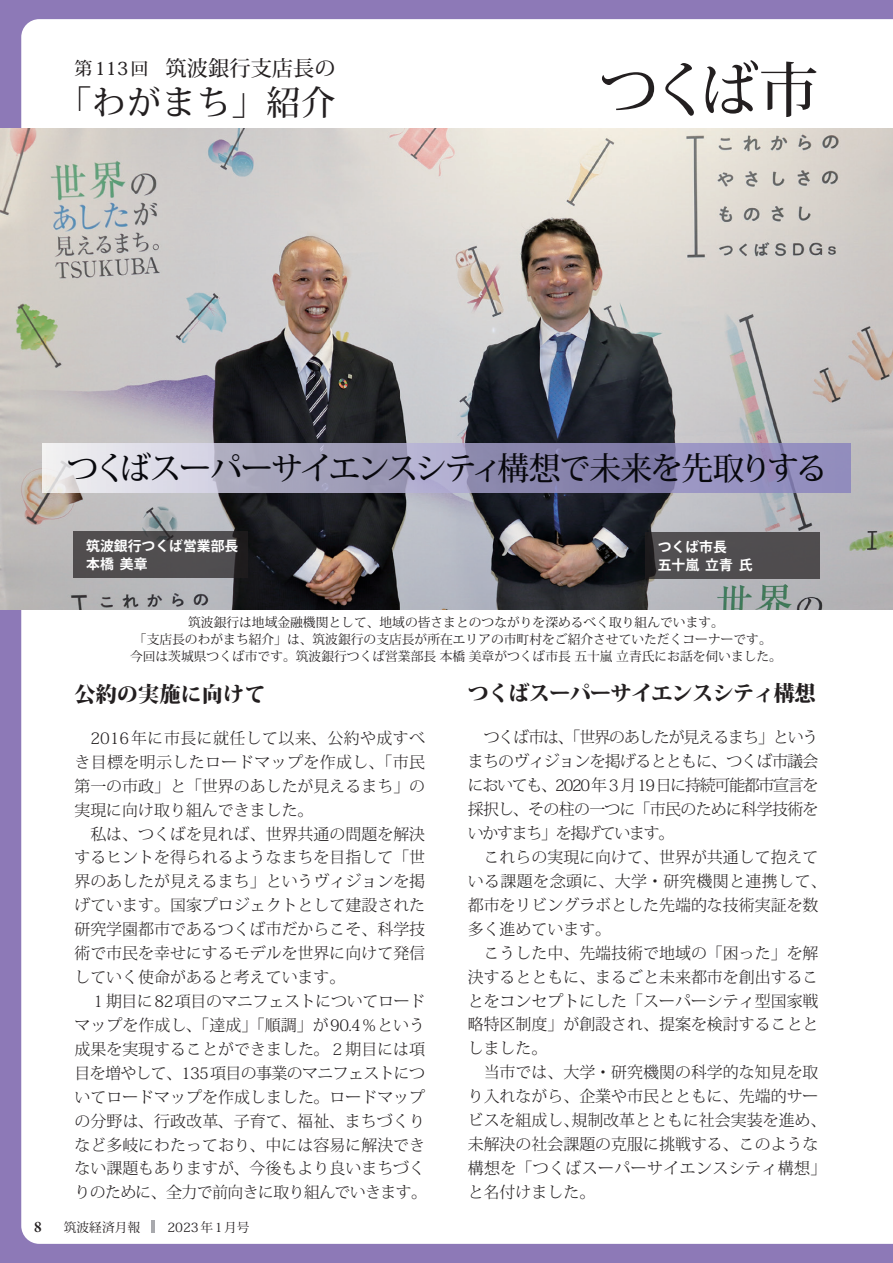
<style>
.page{position:relative;width:893px;height:1263px;background:#8d79b7}
.page>*{position:absolute;margin:0;border:0;box-sizing:border-box;transform-origin:0 0}
.t1{font:500 59.55px "Koz Min Pr 6 N";color:#231f20}
.t2{font:500 34.05px "Koz Min Pr 6 N";letter-spacing:.025em;color:#231f20}
.t3{font:500 31.95px "Koz Min Pr 6 N";letter-spacing:-.07em;color:#08080d}
.t4{font:800 21.3px "Koz Min Pr 6 N";letter-spacing:-.04em;color:#231f20}
.t5{font:500 21.3px "Koz Min Pr 6 N";color:#231f20}
.t6{font:800 21.3px "Koz Min Pr 6 N";color:#231f20}
.t7{font:300 15.9px/23.9px "Koz Min Pr 6 N";color:#231f20;text-align:justify}
.t8{font:600 15.9px "Garamond Premr Pro";color:#231f20}
.t9{font:700 13.8px/18.1px "Koz Go Pr 6 N";color:#fff}
.t10{font:12.75px/17px "Koz Min Pr 6 N";color:#231f20;text-align:center}
.s1{font-size:18px}
</style>
<div class="page">
<div style="left:21px;top:19px;width:872px;height:1225px;background:#fff"></div>
<img style="left:0;top:129px;width:893px;height:481px">
<div style="left:645px;top:532px;width:174px;height:47px;background:#504d4f"></div>
<svg style="left:74px;top:531px;width:174px;height:47px;background:#4c494b"></svg>
<svg style="left:43px;top:443px;width:807px;height:50px"></svg>
<hr style="left:151px;top:1220px;width:4px;height:13px;background:#a8a9ad">
<h3 class="t5" style="left:74px;top:56px;width:263px"><span class="s1">第 113回</span> 筑波銀行支店長の</h3>
<h2 class="t2" style="left:57px;top:83px;width:280px">「わがまち」紹介</h2>
<h1 class="t1" style="left:599px;top:57px;width:221px">つくば市</h1>
<h3 class="t3" style="left:67px;top:450px;width:762px">つくばスーパーサイエンスシティ構想で未来を先取りする</h3>
<p class="t9" style="left:86px;top:537px;width:154px">筑波銀行つくば営業部長本橋 美章</p>
<p class="t9" style="left:658px;top:538px;width:96px">つくば市長<br>五十嵐 立青 氏</p>
<p class="t10" style="left:130px;top:614px;width:653px">筑波銀行は地域金融機関として、地域の皆さまとのつながりを深めるべく取り組んでいます。<br>「支店長のわがまち紹介」は、筑波銀行の支店長が所在エリアの市町村をご紹介させていただくコーナーです。今回は茨城県つくば市です。筑波銀行つくば営業部長 本橋 美章がつくば市長 五十嵐 立青氏にお話を伺いました。</p>
<h3 class="t6" style="left:74px;top:682px;width:193px">公約の実施に向けて</h3>
<p class="t7" style="left:74px;top:726px;width:352px;text-indent:16px">2016年に市長に就任して以来、公約や成すべき目標を明示したロードマップを作成し、「市民第一の市政」と「世界のあしたが見えるまち」の実現に向け取り組んできました。</p>
<p class="t7" style="left:74px;top:822px;width:352px;text-indent:16px">私は、つくばを見れば、世界共通の問題を解決するヒントを得られるようなまちを目指して「世界のあしたが見えるまち」というヴィジョンを掲げています。国家プロジェクトとして建設された研究学園都市であるつくば市だからこそ、科学技術で市民を幸せにするモデルを世界に向けて発信していく使命があると考えています。</p>
<p class="t7" style="left:74px;top:989px;width:354px;text-align:left;text-indent:16px">１期目に82項目のマニフェストについてロードマップを作成し、「達成」「順調」が90.4％という成果を実現することができました。２期目には項目を増やして、135項目の事業のマニフェストについてロードマップを作成しました。ロードマップの分野は、行政改革、子育て、福祉、まちづくりなど多岐にわたっており、中には容易に解決できない課題もありますが、今後もより良いまちづくりのために、全力で前向きに取り組んでいきます。</p>
<p class="t8" style="left:34px;top:1217px;width:9px">8</p>
<p class="t10" style="left:64px;top:1219px;width:187px">筑波経済月報　　 2023年 1月号</p>
<h3 class="t4" style="left:468px;top:681px;width:349px">つくばスーパーサイエンスシティ構想</h3>
<p class="t7" style="left:468px;top:726px;width:352px;text-indent:16px">つくば市は、「世界のあしたが見えるまち」というまちのヴィジョンを掲げるとともに、つくば市議会においても、2020年３月19日に持続可能都市宣言を採択し、その柱の一つに「市民のために科学技術をいかすまち」を掲げています。</p>
<p class="t7" style="left:468px;top:846px;width:360px;text-align:left;text-indent:16px">これらの実現に向けて、世界が共通して抱えている課題を念頭に、大学・研究機関と連携して、都市をリビングラボとした先端的な技術実証を数多く進めています。</p>
<p class="t7" style="left:468px;top:941px;width:352px;text-indent:16px">こうした中、先端技術で地域の「困った」を解決するとともに、まるごと未来都市を創出することをコンセプトにした「スーパーシティ型国家戦略特区制度」が創設され、提案を検討することとしました。</p>
<p class="t7" style="left:468px;top:1061px;width:360px;text-align:left;text-indent:16px">当市では、大学・研究機関の科学的な知見を取り入れながら、企業や市民とともに、先端的サービスを組成し、規制改革とともに社会実装を進め、未解決の社会課題の克服に挑戦する、このような構想を「つくばスーパーサイエンスシティ構想」と名付けました。</p>
</div>
